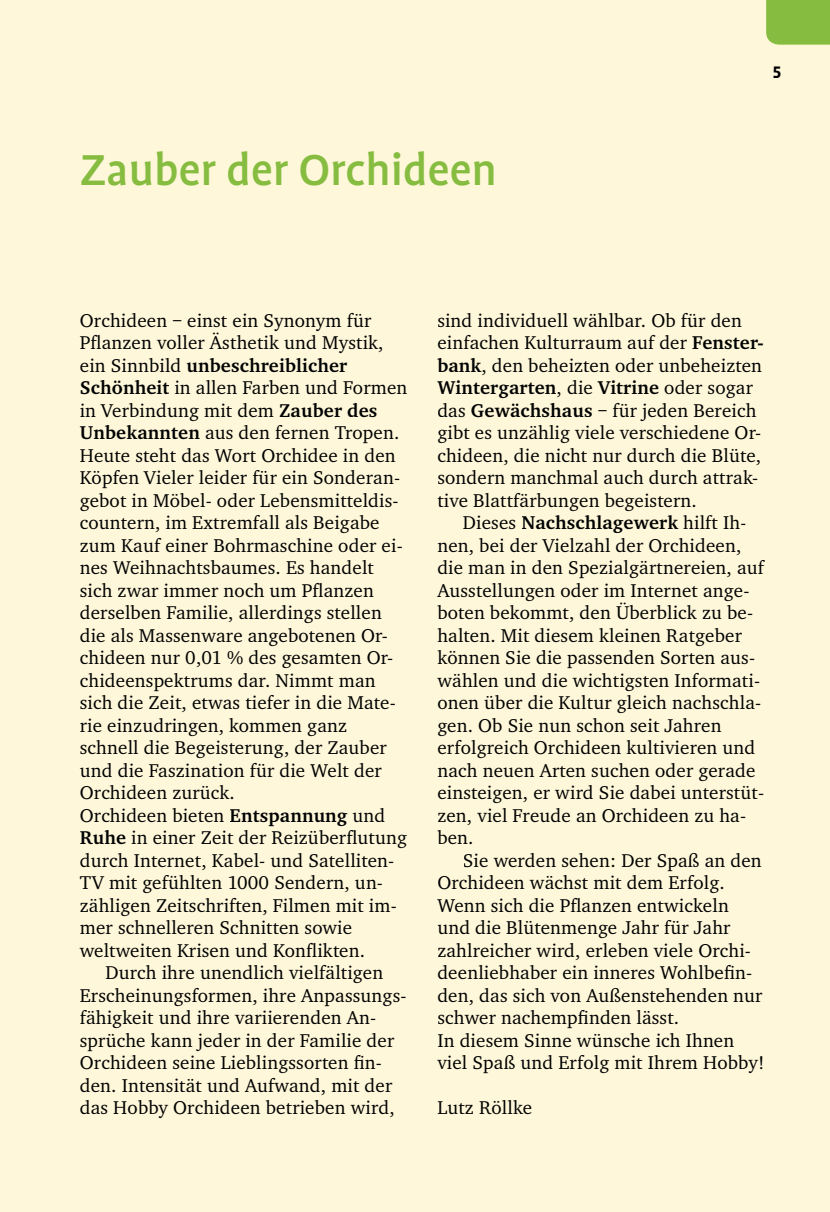
<style>
.page{position:relative;width:830px;height:1212px;background:#fff}
.page>*{position:absolute;margin:0;border:0;box-sizing:border-box;transform-origin:0 0}
.t1{font:500 49.5px "UV Profile Tab";letter-spacing:-.005em;color:#86bd40}
.t2{font:19.12px/22.5px "UV Charter";letter-spacing:.01em;color:#010202}
.t3{font:700 19.12px "UV Profile Tab";color:#010202}
.s1{font-weight:700}
</style>
<div class="page">
<div style="left:0;top:0;width:829px;height:1212px;background:#fff7d9"></div>
<div style="left:766px;top:0;width:63px;height:45px;background:#86bd40"></div>
<h1 class="t1" style="left:80px;top:150px;width:418px">Zauber der Orchideen</h1>
<p class="t3" style="left:772px;top:64px;width:11px">5</p>
<p class="t2" style="left:80px;top:310px;width:329px">Orchideen – einst ein Synonym für Pflanzen voller Ästhetik und Mystik, ein Sinnbild <span class="s1">unbeschreiblicher Schönheit</span> in allen Farben und Formen in Verbindung mit dem <span class="s1">Zauber des Unbekannten</span> aus den fernen Tropen.<br>Heute steht das Wort Orchidee in den Köpfen Vieler leider für ein Sonderan&shy;gebot in Möbel- oder Lebensmitteldis&shy;countern, im Extremfall als Beigabe zum Kauf einer Bohrmaschine oder ei&shy;nes Weihnachtsbaumes. Es handelt sich zwar immer noch um Pflanzen derselben Familie, allerdings stellen die als Massenware angebotenen Or&shy;chideen nur 0,01 % des gesamten Or&shy;chideenspektrums dar. Nimmt man sich die Zeit, etwas tiefer in die Mate&shy;rie einzudringen, kommen ganz schnell die Begeisterung, der Zauber und die Faszination für die Welt der Orchideen zurück.<br>Orchideen bieten <span class="s1">Entspannung</span> und <span class="s1">Ruhe</span> in einer Zeit der Reizüberflutung durch Internet, Kabel- und Satelliten-TV mit gefühlten 1000 Sendern, un&shy;zähligen Zeitschriften, Filmen mit im&shy;mer schnelleren Schnitten sowie weltweiten Krisen und Konflikten.</p>
<p class="t2" style="left:80px;top:962px;width:328px;text-indent:26px">Durch ihre unendlich vielfältigen Erscheinungsformen, ihre Anpassungs&shy;fähigkeit und ihre variierenden An&shy;sprüche kann jeder in der Familie der Orchideen seine Lieblingssorten fin&shy;den. Intensität und Aufwand, mit der das Hobby Orchideen betrieben wird,</p>
<p class="t2" style="left:437px;top:310px;width:328px">sind individuell wählbar. Ob für den einfachen Kulturraum auf der <span class="s1">Fenster&shy;bank</span>, den beheizten oder unbeheizten <span class="s1">Wintergarten</span>, die <span class="s1">Vitrine</span> oder sogar das <span class="s1">Gewächshaus</span> – für jeden Bereich gibt es unzählig viele verschiedene Or&shy;chideen, die nicht nur durch die Blüte, sondern manchmal auch durch attrak&shy;tive Blattfärbungen begeistern.</p>
<p class="t2" style="left:437px;top:512px;width:328px;text-indent:26px">Dieses <span class="s1">Nachschlagewerk</span> hilft Ih&shy;nen, bei der Vielzahl der Orchideen, die man in den Spezialgärtnereien, auf Ausstellungen oder im Internet ange&shy;boten bekommt, den Überblick zu be&shy;halten. Mit diesem kleinen Ratgeber können Sie die passenden Sorten aus&shy;wählen und die wichtigsten Informati&shy;onen über die Kultur gleich nachschla&shy;gen. Ob Sie nun schon seit Jahren erfolgreich Orchideen kultivieren und nach neuen Arten suchen oder gerade einsteigen, er wird Sie dabei unterstüt&shy;zen, viel Freude an Orchideen zu ha&shy;ben.</p>
<p class="t2" style="left:437px;top:850px;width:328px;text-indent:26px">Sie werden sehen: Der Spaß an den Orchideen wächst mit dem Erfolg.<br>Wenn sich die Pflanzen entwickeln und die Blütenmenge Jahr für Jahr zahlreicher wird, erleben viele Orchi&shy;deenliebhaber ein inneres Wohlbefin&shy;den, das sich von Außenstehenden nur schwer nachempfinden lässt.<br>In diesem Sinne wünsche ich Ihnen viel Spaß und Erfolg mit Ihrem Hobby!</p>
<p class="t2" style="left:437px;top:1097px;width:96px">Lutz Röllke</p>
</div>
